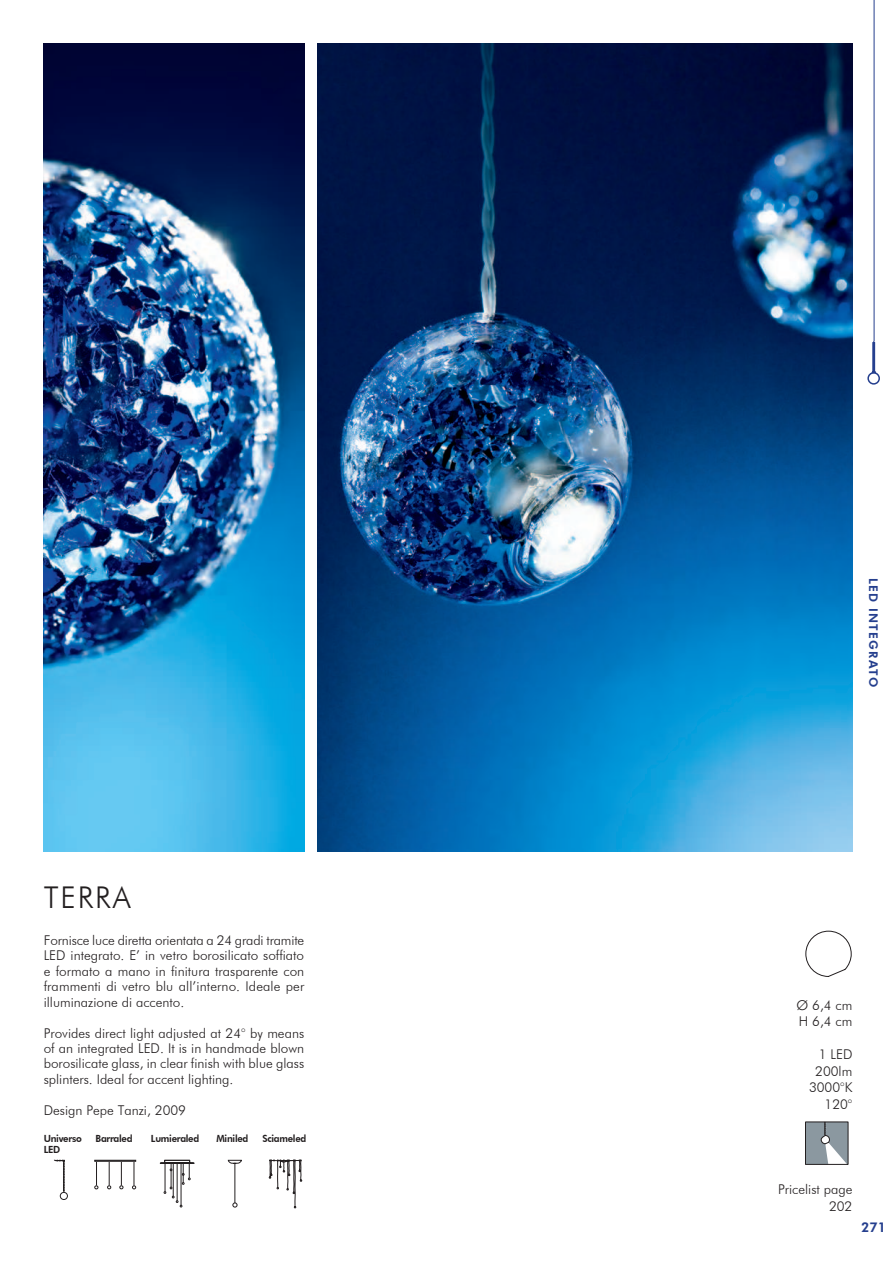
<style>
.page{position:relative;width:894px;height:1264px;background:#fff}
.page>*{position:absolute;margin:0;border:0;box-sizing:border-box;transform-origin:0 0}
.t1{font:300 30px "Futura BT";letter-spacing:.06em;color:#231f20}
.t2{font:300 13.5px/15.5px "Futura BT";color:#231f20;text-align:right}
.t3{font:800 13.5px "Futura BT";color:#253f8e}
.t4{font:800 12px "Futura BT";letter-spacing:.1em;color:#253f8e}
.t5{font:800 9.9px/10.5px "Futura BT";letter-spacing:-.03em;color:#231f20;scale:.96 1}
</style>
<div class="page">
<hr style="left:873px;top:0;width:1px;height:341px;background:#253f8e">
<hr style="left:871px;top:342px;width:2px;height:30px;background:#253f8e">
<hr style="left:873px;top:342px;width:1px;height:30px;background:#253f8e">
<div style="left:867px;top:372px;width:12px;height:13px;border:2px solid #253f8e;border-radius:50%"></div>
<img style="left:318px;top:44px;width:534px;height:808px">
<img style="left:44px;top:44px;width:260px;height:808px">
<svg style="left:805px;top:931px;width:46px;height:46px"></svg>
<svg style="left:807px;top:1124px;width:38px;height:38px"></svg>
<svg style="left:94px;top:1162px;width:4px;height:27px"></svg>
<svg style="left:132px;top:1162px;width:4px;height:27px"></svg>
<svg style="left:107px;top:1162px;width:4px;height:27px"></svg>
<div style="left:94px;top:1160px;width:42px;height:1px;border:1px solid #231f20"></div>
<svg style="left:119px;top:1162px;width:4px;height:27px"></svg>
<div style="left:164px;top:1160px;width:26px;height:3px;border:1px solid #231f20"></div>
<hr style="left:160px;top:1163px;width:34px;height:1px;background:#231f20">
<svg style="left:164px;top:1164px;width:26px;height:43px"></svg>
<svg style="left:269px;top:1160px;width:33px;height:48px"></svg>
<hr style="left:234px;top:1163px;width:1px;height:40px;background:#231f20">
<svg style="left:232px;top:1203px;width:5px;height:4px"></svg>
<svg style="left:227px;top:1160px;width:15px;height:4px"></svg>
<div style="left:60px;top:1192px;width:8px;height:8px;border:1px solid #231f20;border-radius:50%"></div>
<svg style="left:54px;top:1160px;width:11px;height:33px"></svg>
<h1 class="t1" style="left:44px;top:885px;width:89px">TERRA</h1>
<p class="t2" style="left:44px;top:933px;width:262px;text-align:justify">Fornisce luce diretta orientata a 24 gradi tramite LED integrato. E’ in vetro borosilicato soffiato e formato a mano in finitura trasparente con frammenti di vetro blu all’interno. Ideale per illuminazione di accento.</p>
<p class="t2" style="left:44px;top:1026px;width:262px;text-align:justify">Provides direct light adjusted at 24° by means of an integrated LED. It is in handmade blown borosilicate glass, in clear finish with blue glass splinters. Ideal for accent lighting.</p>
<p class="t2" style="left:44px;top:1103px;width:144px">Design Pepe Tanzi, 2009</p>
<p class="t5" style="left:44px;top:1134px;width:41px">Universo<br>LED</p>
<p class="t5" style="left:96px;top:1134px;width:40px">Barraled</p>
<p class="t5" style="left:151px;top:1134px;width:52px">Lumieraled</p>
<p class="t5" style="left:216px;top:1134px;width:35px">Miniled</p>
<p class="t5" style="left:262px;top:1134px;width:47px">Sciameled</p>
<p class="t4" style="left:877px;top:578px;width:111px;rotate:90deg">LED INTEGRATO</p>
<p class="t2" style="left:796px;top:998px;width:57px;line-height:16.5px;text-align:left">Ø 6,4 cm<br>H 6,4 cm</p>
<p class="t2" style="left:808px;top:1047px;width:45px;line-height:16.5px">1 LED<br>200lm<br>3000°K<br>120°</p>
<p class="t2" style="left:777px;top:1182px;width:76px;line-height:16.5px">Pricelist page<br>202</p>
<p class="t3" style="left:860px;top:1222px;width:26px">271</p>
</div>
